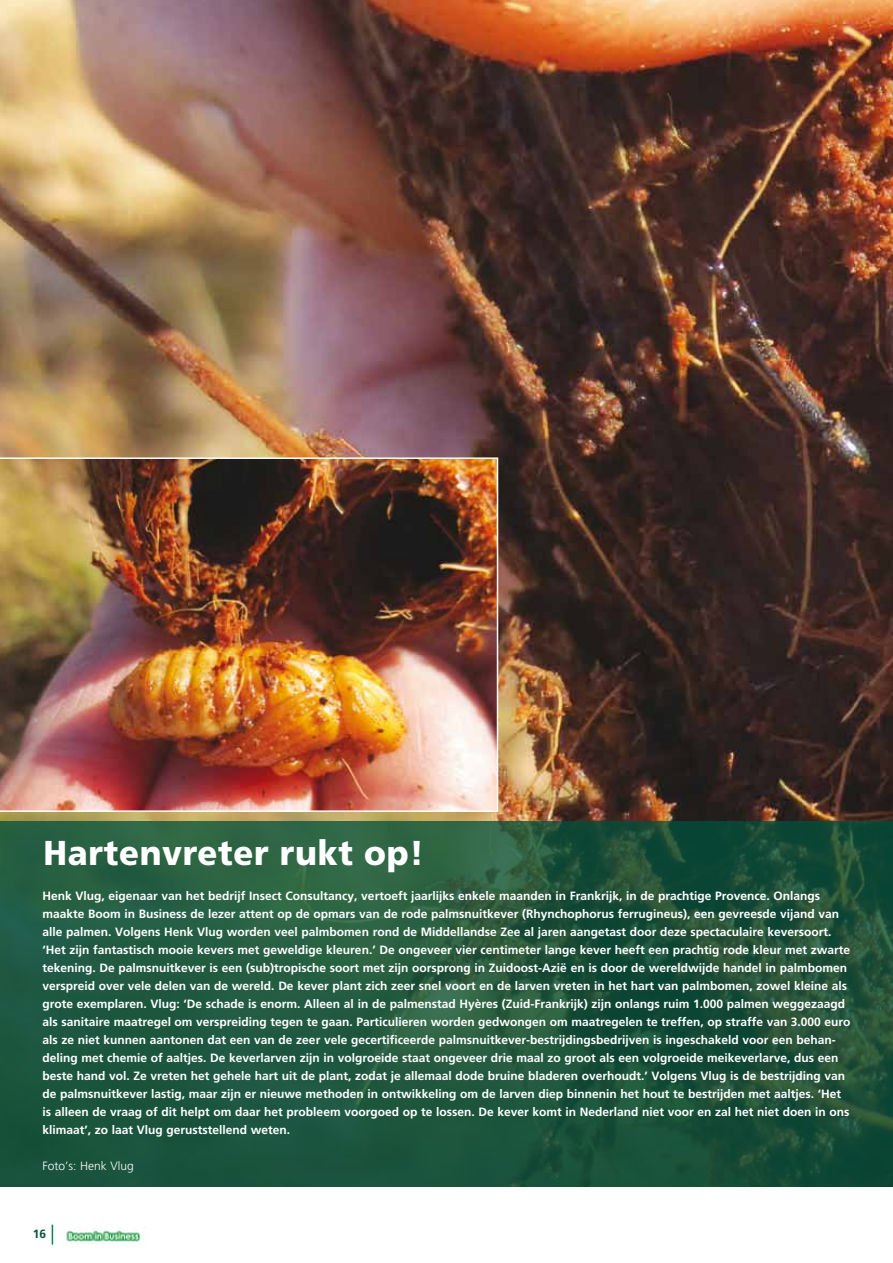
<style>
.page{position:relative;width:893px;height:1263px;background:#fff}
.page>*{position:absolute;margin:0;border:0;box-sizing:border-box;transform-origin:0 0}
.t1{font:900 34.5px "Frutiger";letter-spacing:.02em;color:#fff;scale:.95 1}
.t2{font:700 12px/18px "Frutiger";color:#fff}
.t3{font:300 12px "Frutiger";color:#fff}
.t4{font:700 12px "Frutiger";color:#00523c}
</style>
<div class="page">
<svg style="left:52px;top:1225px;width:1px;height:19px"></svg>
<img style="left:66px;top:1229px;width:75px;height:15px">
<img style="left:0;top:0;width:893px;height:821px">
<svg style="left:0;top:821px;width:893px;height:365px;background:#1f563d"></svg>
<img style="left:0;top:457px;width:498px;height:355px">
<h1 class="t1" style="left:44px;top:832px;width:402px">Hartenvreter rukt op!</h1>
<p class="t2" style="left:43px;top:887px;width:809px">Henk Vlug, eigenaar van het bedrijf Insect Consultancy, vertoeft jaarlijks enkele maanden in Frankrijk, in de prachtige Provence. Onlangs maakte Boom in Business de lezer attent op de opmars van de rode palmsnuitkever (Rhynchophorus ferrugineus), een gevreesde vijand van alle palmen. Volgens Henk Vlug worden veel palmbomen rond de Middellandse Zee al jaren aangetast door deze spectaculaire keversoort. ‘Het zijn fantastisch mooie kevers met geweldige kleuren.’ De ongeveer vier centimeter lange kever heeft een prachtig rode kleur met zwarte tekening. De palmsnuitkever is een (sub)tropische soort met zijn oorsprong in Zuidoost-Azië en is door de wereldwijde handel in palmbomen verspreid over vele delen van de wereld. De kever plant zich zeer snel voort en de larven vreten in het hart van palmbomen, zowel kleine als grote exemplaren. Vlug: ‘De schade is enorm. Alleen al in de palmenstad Hyères (Zuid-Frankrijk) zijn onlangs ruim 1.000 palmen weggezaagd als sanitaire maatregel om verspreiding tegen te gaan. Particulieren worden gedwongen om maatregelen te treffen, op straffe van 3.000 euro als ze niet kunnen aantonen dat een van de zeer vele gecertificeerde palmsnuitkever-bestrijdingsbedrijven is ingeschakeld voor een behan&shy;deling met chemie of aaltjes. De keverlarven zijn in volgroeide staat ongeveer drie maal zo groot als een volgroeide meikeverlarve, dus een beste hand vol. Ze vreten het gehele hart uit de plant, zodat je allemaal dode bruine bladeren overhoudt.’ Volgens Vlug is de bestrijding van de palmsnuitkever lastig, maar zijn er nieuwe methoden in ontwikkeling om de larven diep binnenin het hout te bestrijden met aaltjes. ‘Het is alleen de vraag of dit helpt om daar het probleem voorgoed op te lossen. De kever komt in Nederland niet voor en zal het niet doen in ons klimaat’, zo laat Vlug geruststellend weten.</p>
<p class="t3" style="left:43px;top:1159px;width:93px">Foto’s: Henk Vlug</p>
<p class="t4" style="left:33px;top:1227px;width:15px">16</p>
</div>
